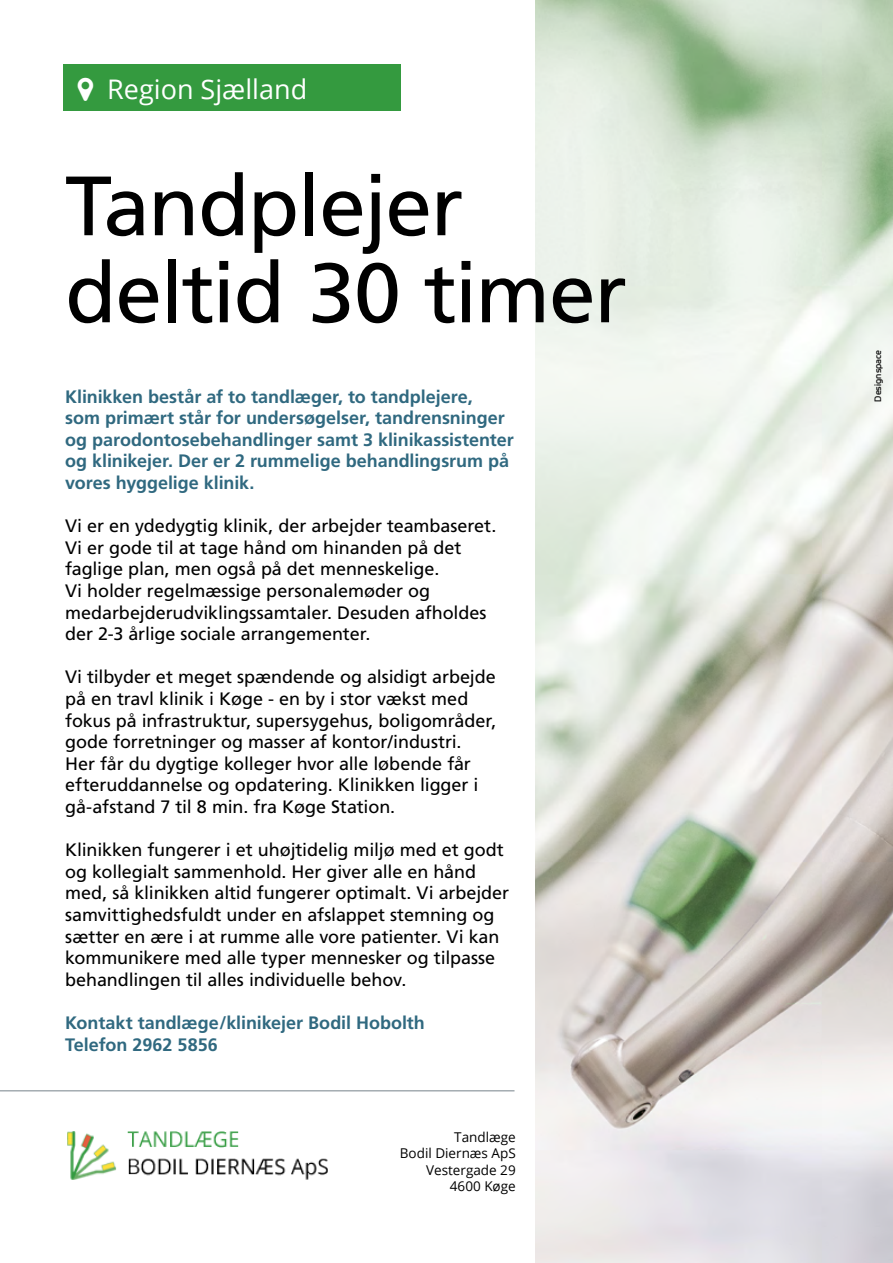
<style>
.page{position:relative;width:893px;height:1263px;background:#fff}
.page>*{position:absolute;margin:0;border:0;box-sizing:border-box;transform-origin:0 0}
.t1{font:84px/87px "Frutiger";letter-spacing:-.02em;color:#000}
.t2{font:27px "Open Sans";color:#fff}
.t3{font:18px/21.6px "Frutiger";letter-spacing:-.005em;color:#000}
.t4{font:700 18px/21.6px "Frutiger";color:#306980}
.t5{font:13.5px/16.5px "Open Sans";color:#000;text-align:right}
.t6{font:9px "Prometo";color:#000}
</style>
<div class="page">
<div style="left:64px;top:64px;width:337px;height:47px;background:#349a3f"></div>
<hr style="left:0;top:1090px;width:514px;height:1px;background:#a4acb1">
<img style="left:536px;top:0;width:357px;height:1263px">
<img style="left:67px;top:1131px;width:261px;height:48px">
<h2 class="t2" style="left:107px;top:70px;width:201px">Region Sjælland</h2>
<h1 class="t1" style="left:65px;top:163px;width:563px">Tandplejer deltid 30 timer</h1>
<p class="t4" style="left:65px;top:386px;width:409px">Klinikken består af to tandlæger, to tandplejere,</p>
<p class="t4" style="left:65px;top:407px;width:450px">som primært står for undersøgelser, tandrensninger og parodontosebehandlinger samt 3 klinikassistenter og klinikejer. Der er 2 rummelige behandlingsrum på vores hyggelige klinik.</p>
<p class="t3" style="left:65px;top:515px;width:433px">Vi er en ydedygtig klinik, der arbejder teambaseret.<br>Vi er gode til at tage hånd om hinanden på det faglige plan, men også på det menneskelige.<br>Vi holder regelmæssige personalemøder og medarbejderudviklingssamtaler. Desuden afholdes der 2-3 årlige sociale arrangementer.</p>
<p class="t3" style="left:65px;top:666px;width:433px">Vi tilbyder et meget spændende og alsidigt arbejde på en travl klinik i Køge - en by i stor vækst med fokus på infrastruktur, supersygehus, boligområder, gode forretninger og masser af kontor/industri.<br>Her får du dygtige kolleger hvor alle løbende får efteruddannelse og opdatering. Klinikken ligger i gå-afstand 7 til 8 min. fra Køge Station.</p>
<p class="t3" style="left:65px;top:839px;width:446px">Klinikken fungerer i et uhøjtidelig miljø med et godt og kollegialt sammenhold. Her giver alle en hånd med, så klinikken altid fungerer optimalt. Vi arbejder samvittighedsfuldt under en afslappet stemning og sætter en ære i at rumme alle vore patienter. Vi kan kommunikere med alle typer mennesker og tilpasse behandlingen til alles individuelle behov.</p>
<p class="t4" style="left:65px;top:1012px;width:361px">Kontakt tandlæge/klinikejer Bodil Hobolth<br>Telefon 2962 5856</p>
<p class="t5" style="left:400px;top:1128px;width:117px">Tandlæge<br>Bodil Diernæs ApS<br>Vestergade 29<br>4600 Køge</p>
<p class="t6" style="left:872px;top:402px;width:53px;rotate:-90deg">Designspace</p>
</div>
